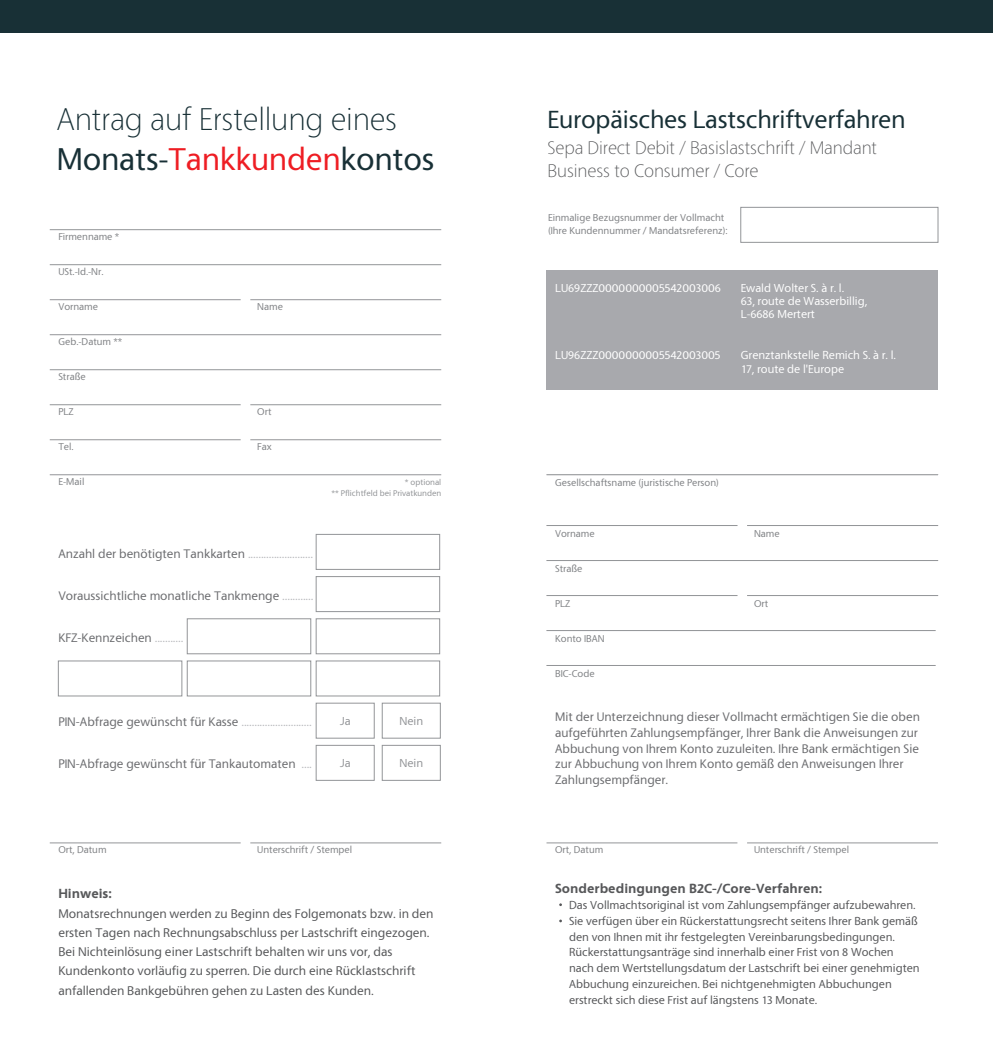
<style>
.page{position:relative;width:993px;height:1052px;background:#fff}
.page>*{position:absolute;margin:0;border:0;box-sizing:border-box;transform-origin:0 0}
.t1{font:200 33.43px/40.1px "Vegur";letter-spacing:-.005em;color:#183036}
.t2{font:26.25px "Vegur";letter-spacing:-.005em;color:#183036}
.t3{font:200 19.25px/23.1px "Vegur";letter-spacing:-.005em;color:#57585a}
.t4{font:700 14px "Vegur";color:#57585a}
.t5{font:13.3px/19.2px "Vegur";color:#57585a}
.t6{font:13.12px/15.8px "Vegur";color:#6c6d70}
.t7{font:13.12px "Vegur";color:#bcbdc0}
.t8{font:12.25px/15.8px "Vegur";color:#57585a}
.t9{font:12.25px/13.1px "Vegur";color:#fff}
.t10{font:12.25px "Vegur";color:#939598}
.t11{font:10.5px/12.6px "Vegur";color:#808285}
.t12{font:8.75px/10.5px "Vegur";color:#939598;text-align:right}
.s1{font-weight:400}
.s2{font-weight:400;color:#ee1d23}
.s3{font-family:"Myriad Pro"}
.s4{color:#bcbdc0}
.s5{color:#6c6d70}
.s6{font-family:"Myriad Pro";color:#6c6d70}
</style>
<div class="page">
<div style="left:0;top:0;width:992px;height:32px;background:#183036"></div>
<hr style="left:50px;top:229px;width:391px;height:1px;background:#939598">
<hr style="left:50px;top:264px;width:391px;height:1px;background:#939598">
<hr style="left:50px;top:334px;width:391px;height:1px;background:#939598">
<hr style="left:50px;top:369px;width:391px;height:1px;background:#939598">
<hr style="left:250px;top:299px;width:191px;height:1px;background:#939598">
<hr style="left:250px;top:404px;width:191px;height:1px;background:#939598">
<hr style="left:250px;top:439px;width:191px;height:1px;background:#939598">
<hr style="left:50px;top:299px;width:190px;height:1px;background:#939598">
<hr style="left:50px;top:404px;width:190px;height:1px;background:#939598">
<hr style="left:50px;top:439px;width:190px;height:1px;background:#939598">
<hr style="left:250px;top:842px;width:191px;height:1px;background:#939598">
<hr style="left:50px;top:842px;width:190px;height:1px;background:#939598">
<hr style="left:746px;top:842px;width:191px;height:1px;background:#939598">
<hr style="left:546px;top:842px;width:191px;height:1px;background:#939598">
<hr style="left:50px;top:474px;width:391px;height:1px;background:#939598">
<hr style="left:546px;top:630px;width:389px;height:1px;background:#939598">
<hr style="left:546px;top:665px;width:389px;height:1px;background:#939598">
<hr style="left:546px;top:474px;width:391px;height:1px;background:#939598">
<hr style="left:546px;top:560px;width:391px;height:1px;background:#939598">
<hr style="left:746px;top:525px;width:191px;height:1px;background:#939598">
<hr style="left:546px;top:525px;width:191px;height:1px;background:#939598">
<hr style="left:746px;top:595px;width:191px;height:1px;background:#939598">
<hr style="left:546px;top:595px;width:191px;height:1px;background:#939598">
<div style="left:740px;top:207px;width:198px;height:36px;border:1px solid #939598"></div>
<div style="left:316px;top:660px;width:124px;height:36px;border:1px solid #939598"></div>
<div style="left:187px;top:660px;width:124px;height:36px;border:1px solid #939598"></div>
<div style="left:58px;top:660px;width:124px;height:36px;border:1px solid #939598"></div>
<div style="left:316px;top:618px;width:124px;height:36px;border:1px solid #939598"></div>
<div style="left:187px;top:618px;width:124px;height:36px;border:1px solid #939598"></div>
<div style="left:316px;top:576px;width:124px;height:36px;border:1px solid #939598"></div>
<div style="left:316px;top:534px;width:124px;height:36px;border:1px solid #939598"></div>
<div style="left:316px;top:745px;width:58px;height:35px;border:1px solid #939598"></div>
<div style="left:382px;top:745px;width:58px;height:35px;border:1px solid #939598"></div>
<div style="left:316px;top:703px;width:58px;height:35px;border:1px solid #939598"></div>
<div style="left:382px;top:703px;width:58px;height:35px;border:1px solid #939598"></div>
<div style="left:546px;top:270px;width:391px;height:119px;background:#a8a9ad"></div>
<h1 class="t1" style="left:57px;top:102px;width:379px">Antrag auf Erstellung eines<br><span class="s1">Monats-</span><span class="s2">Tankkunden</span><span class="s1">kontos</span></h1>
<p class="t11" style="left:58px;top:231px;width:63px">Firmenname *</p>
<p class="t11" style="left:58px;top:266px;width:47px">USt.-Id.-Nr.</p>
<p class="t11" style="left:58px;top:301px;width:41px">Vorname</p>
<p class="t11" style="left:257px;top:301px;width:27px">Name</p>
<p class="t11" style="left:58px;top:336px;width:66px">Geb.-Datum **</p>
<p class="t11" style="left:58px;top:371px;width:29px">Stra<span class="s3">ß</span>e</p>
<p class="t11" style="left:58px;top:406px;width:17px">PLZ</p>
<p class="t11" style="left:257px;top:406px;width:16px">Ort</p>
<p class="t11" style="left:58px;top:441px;width:17px">Tel.</p>
<p class="t11" style="left:257px;top:441px;width:16px">Fax</p>
<p class="t11" style="left:58px;top:476px;width:28px">E-Mail</p>
<p class="t12" style="left:331px;top:478px;width:111px">* optional<br>** Pflichtfeld bei Privatkunden</p>
<p class="t6" style="left:58px;top:546px;width:256px">Anzahl der ben<span class="s3">ö</span>tigten Tankkarten <span class="s4">.........................</span></p>
<p class="t6" style="left:58px;top:588px;width:256px">Voraussichtliche monatliche Tankmenge <span class="s4">............</span></p>
<p class="t6" style="left:58px;top:630px;width:126px">KFZ-Kennzeichen <span class="s4">...........</span></p>
<p class="t7" style="left:58px;top:716px;width:255px"><span class="s5">PIN-Abfrage gew</span><span class="s6">ü</span><span class="s5">nscht f</span><span class="s6">ü</span><span class="s5">r Kasse</span> ...........................</p>
<p class="t6" style="left:58px;top:756px;width:255px">PIN-Abfrage gew<span class="s3">ü</span>nscht f<span class="s3">ür</span> Tankautomaten <span class="s4">....</span></p>
<p class="t10" style="left:339px;top:716px;width:12px">Ja</p>
<p class="t10" style="left:399px;top:716px;width:25px">Nein</p>
<p class="t10" style="left:339px;top:758px;width:12px">Ja</p>
<p class="t10" style="left:399px;top:758px;width:25px">Nein</p>
<p class="t11" style="left:58px;top:844px;width:50px">Ort, Datum</p>
<p class="t11" style="left:257px;top:844px;width:96px">Unterschrift / Stempel</p>
<p class="t4" style="left:58px;top:888px;width:55px">Hinweis:</p>
<p class="t5" style="left:58px;top:904px;width:376px">Monatsrechnungen werden zu Beginn des Folgemonats bzw. in den ersten Tagen nach Rechnungsabschluss per Lastschrift eingezogen.<br>Bei Nichteinl<span class="s3">ö</span>sung einer Lastschrift behalten wir uns vor, das Kundenkonto vorl<span class="s3">ä</span>ufig zu sperren. Die durch eine R<span class="s3">ü</span>cklastschrift anfallenden Bankgeb<span class="s3">ü</span>hren gehen zu Lasten des Kunden.</p>
<h2 class="t2" style="left:547px;top:108px;width:359px">Europ<span class="s3">ä</span>isches Lastschriftverfahren</h2>
<h3 class="t3" style="left:547px;top:138px;width:331px">Sepa Direct Debit / Basislastschrift / Mandant<br>Business to Consumer / Core</h3>
<p class="t11" style="left:548px;top:212px;width:181px">Einmalige Bezugsnummer der Vollmacht (Ihre Kundennummer / Mandatsreferenz):</p>
<p class="t9" style="left:555px;top:282px;width:167px">LU69ZZZ0000000005542003006</p>
<p class="t9" style="left:555px;top:350px;width:167px">LU96ZZZ0000000005542003005</p>
<p class="t9" style="left:740px;top:282px;width:128px">Ewald Wolter S. <span class="s3">à</span> r. l.<br>63, route de Wasserbillig,<br>L-6686 Mertert</p>
<p class="t9" style="left:740px;top:350px;width:157px">Grenztankstelle Remich S. <span class="s3">à</span> r. l.<br>17, route de l'Europe</p>
<p class="t11" style="left:555px;top:477px;width:165px">Gesellschaftsname (juristische Person)</p>
<p class="t11" style="left:555px;top:528px;width:41px">Vorname</p>
<p class="t11" style="left:753px;top:528px;width:27px">Name</p>
<p class="t11" style="left:555px;top:563px;width:29px">Stra<span class="s3">ß</span>e</p>
<p class="t11" style="left:555px;top:598px;width:17px">PLZ</p>
<p class="t11" style="left:753px;top:598px;width:16px">Ort</p>
<p class="t11" style="left:555px;top:633px;width:51px">Konto IBAN</p>
<p class="t11" style="left:555px;top:668px;width:41px">BIC-Code</p>
<p class="t6" style="left:555px;top:710px;width:366px">Mit der Unterzeichnung dieser Vollmacht erm<span class="s3">ä</span>chtigen Sie die oben aufgef<span class="s3">ü</span>hrten Zahlungsempf<span class="s3">ä</span>nger, Ihrer Bank die Anweisungen zur Abbuchung von Ihrem Konto zuzuleiten. Ihre Bank erm<span class="s3">ä</span>chtigen Sie zur Abbuchung von Ihrem Konto gem<span class="s3">äß</span> den Anweisungen Ihrer Zahlungsempf<span class="s3">ä</span>nger.</p>
<p class="t11" style="left:555px;top:844px;width:50px">Ort, Datum</p>
<p class="t11" style="left:753px;top:844px;width:96px">Unterschrift / Stempel</p>
<p class="t4" style="left:555px;top:882px;width:268px">Sonderbedingungen B2C-/Core-Verfahren:</p>
<p class="t8" style="left:569px;top:898px;width:352px">Das Vollmachtsoriginal ist vom Zahlungsempf<span class="s3">ä</span>nger aufzubewahren.<br>Sie verf<span class="s3">ü</span>gen <span class="s3">ü</span>ber ein R<span class="s3">ü</span>ckerstattungsrecht seitens Ihrer Bank gem<span class="s3">äß </span>den von Ihnen mit ihr festgelegten Vereinbarungsbedingungen.<br>R<span class="s3">ü</span>ckerstattungsantr<span class="s3">ä</span>ge sind innerhalb einer Frist von 8 Wochen nach dem Wertstellungsdatum der Lastschrift bei einer genehmigten Abbuchung einzureichen. Bei nichtgenehmigten Abbuchungen erstreckt sich diese Frist auf l<span class="s3">ä</span>ngstens 13 Monate.</p>
</div>
